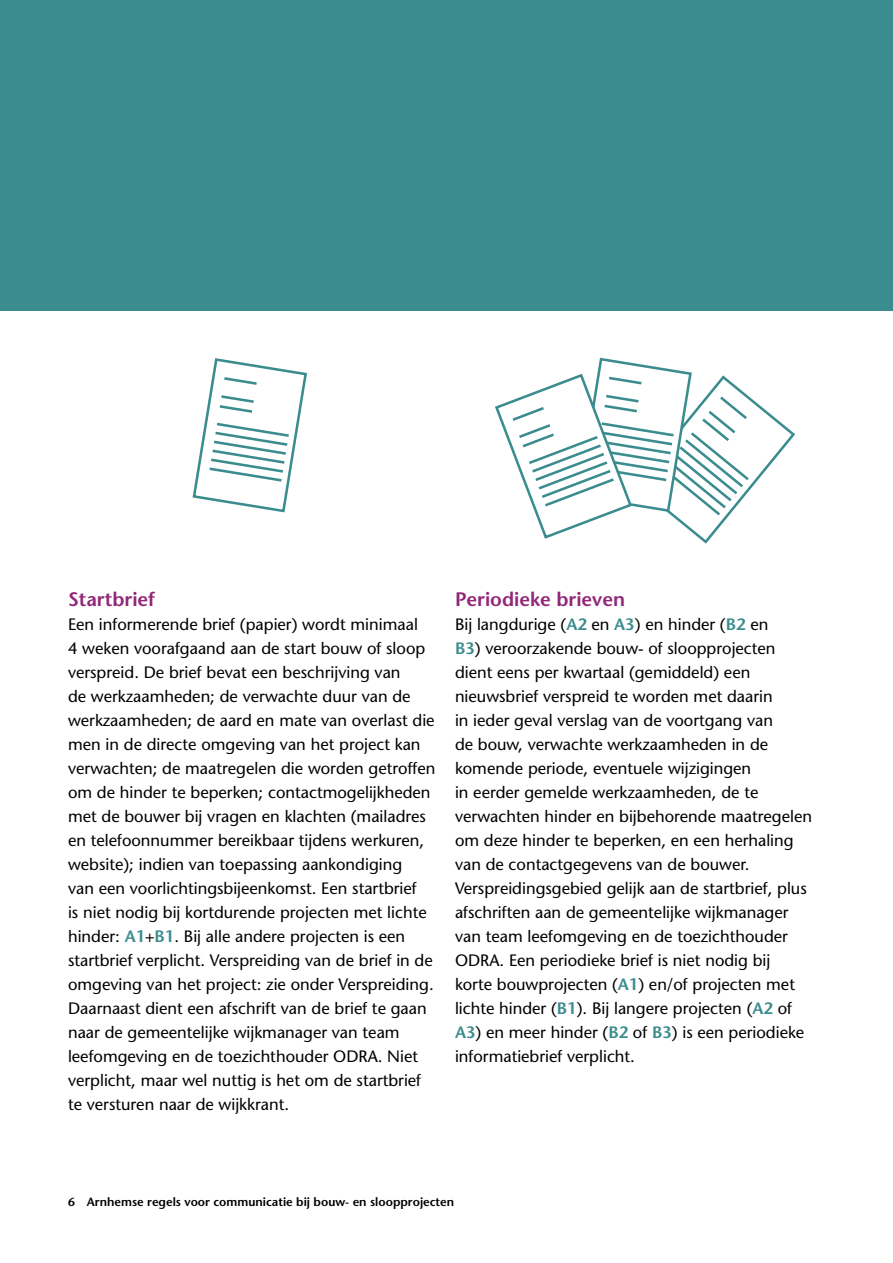
<style>
.page{position:relative;width:893px;height:1263px;background:#fff}
.page>*{position:absolute;margin:0;border:0;box-sizing:border-box;transform-origin:0 0}
.Alinea_Kop{font:600 19.5px "Stone Sans";color:#922678}
.Platte_tekst{font:16.5px/24px "Stone Sans";color:#000}
.t1{font:600 12px "Stone Sans";color:#000}
.t2{font:11.25px "Stone Sans";color:#000}
.s1{font-weight:600;color:#3b8c8e}
</style>
<div class="page">
<svg style="left:192px;top:358px;width:115px;height:155px"></svg>
<svg style="left:495px;top:357px;width:301px;height:187px"></svg>
<div style="left:0;top:0;width:893px;height:310px;background:#3b8c8e"></div>
<h2 class="Alinea_Kop" style="left:68px;top:587px;width:89px">Startbrief</h2>
<p class="Platte_tekst" style="left:68px;top:612px;width:369px">Een informerende brief (papier) wordt minimaal<br>4 weken voorafgaand aan de start bouw of sloop verspreid. De brief bevat een beschrijving van<br>de werkzaamheden; de verwachte duur van de werkzaamheden; de aard en mate van overlast die men in de directe omgeving van het project kan verwachten; de maatregelen die worden getroffen om de hinder te beperken; contactmogelijkheden met de bouwer bij vragen en klachten (mailadres en telefoonnummer bereikbaar tijdens werkuren, website); indien van toepassing aankondiging<br>van een voorlichtingsbijeenkomst. Een startbrief<br>is niet nodig bij kortdurende projecten met lichte hinder: <span class="s1">A1</span>+<span class="s1">B1</span>. Bij alle andere projecten is een startbrief verplicht. Verspreiding van de brief in de omgeving van het project: zie onder Verspreiding.<br>Daarnaast dient een afschrift van de brief te gaan naar de gemeentelijke wijkmanager van team leefomgeving en de toezichthouder ODRA. Niet verplicht, maar wel nuttig is het om de startbrief te versturen naar de wijkkrant.</p>
<h2 class="Alinea_Kop" style="left:455px;top:587px;width:172px">Periodieke brieven</h2>
<p class="Platte_tekst" style="left:455px;top:612px;width:358px">Bij langdurige (<span class="s1">A2</span> en <span class="s1">A3</span>) en hinder (<span class="s1">B2</span> en<br><span class="s1">B3</span>) veroorzakende bouw- of sloopprojecten dient eens per kwartaal (gemiddeld) een nieuwsbrief verspreid te worden met daarin<br>in ieder geval verslag van de voortgang van<br>de bouw, verwachte werkzaamheden in de komende periode, eventuele wijzigingen<br>in eerder gemelde werkzaamheden, de te verwachten hinder en bijbehorende maatregelen om deze hinder te beperken, en een herhaling van de contactgegevens van de bouwer.<br>Verspreidingsgebied gelijk aan de startbrief, plus afschriften aan de gemeentelijke wijkmanager van team leefomgeving en de toezichthouder ODRA. Een periodieke brief is niet nodig bij<br>korte bouwprojecten (<span class="s1">A1</span>) en/of projecten met lichte hinder (<span class="s1">B1</span>). Bij langere projecten (<span class="s1">A2</span> of <span class="s1">A3</span>) en meer hinder (<span class="s1">B2</span> of <span class="s1">B3</span>) is een periodieke informatiebrief verplicht.</p>
<p class="t2" style="left:523px;top:763px;width:31px">500m</p>
<p class="t1" style="left:68px;top:1194px;width:388px">6 Arnhemse regels voor communicatie bij bouw- en sloopprojecten</p>
</div>
